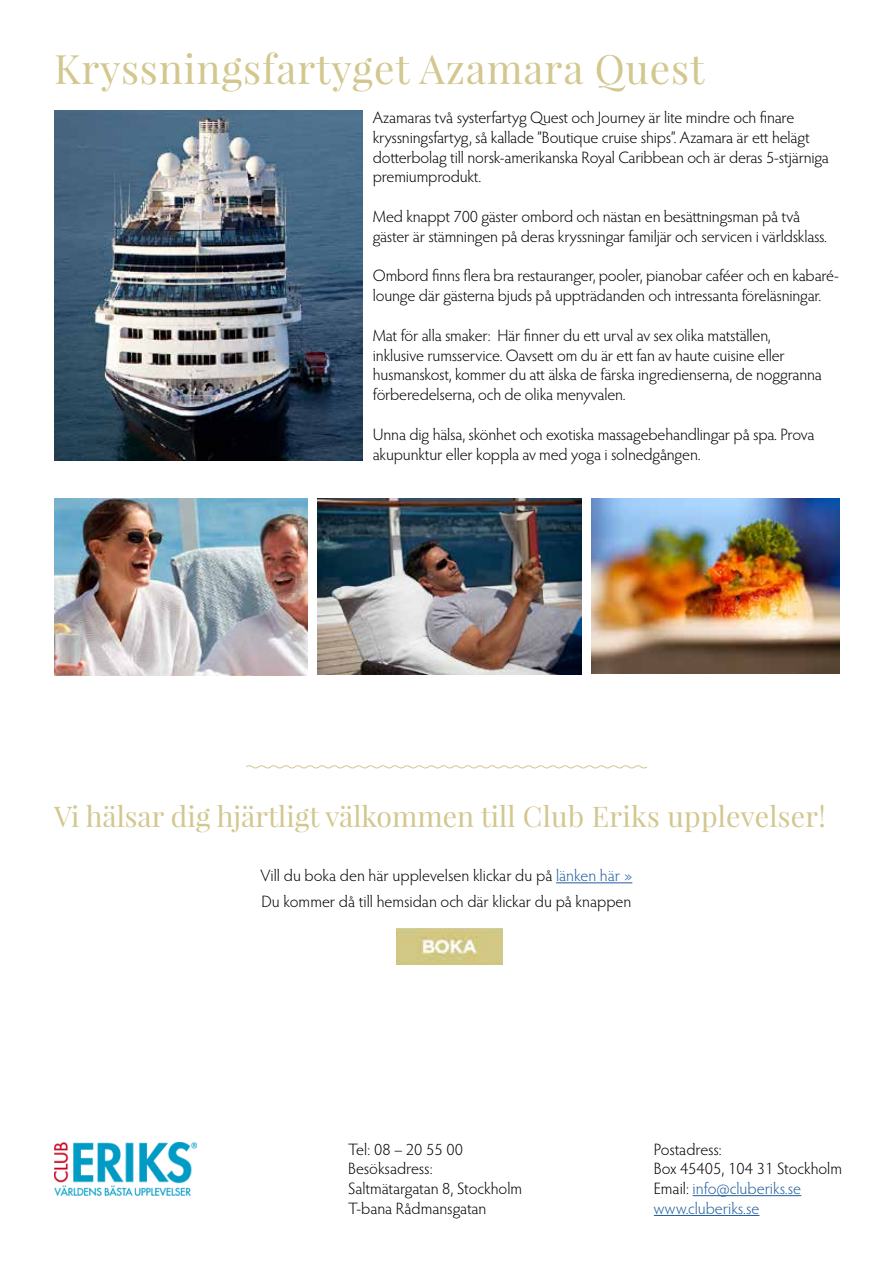
<style>
.page{position:relative;width:893px;height:1263px;background:#fff}
.page>*{position:absolute;margin:0;border:0;box-sizing:border-box;transform-origin:0 0}
.t1{font:40.5px "Playfair Display";letter-spacing:.02em;color:#d2c78f}
.t2{font:28.5px "Playfair Display";color:#d2c78f}
.t3{font:300 16.5px/19.8px "Hypatia Sans Pro";letter-spacing:-.01em;color:#000}
.s1{color:#215e9e}
</style>
<div class="page">
<img style="left:54px;top:1142px;width:142px;height:53px">
<hr style="left:693px;top:1195px;width:108px;height:1px;background:#215e9e">
<hr style="left:654px;top:1215px;width:105px;height:1px;background:#215e9e">
<img style="left:396px;top:928px;width:107px;height:37px">
<hr style="left:556px;top:882px;width:76px;height:1px;background:#215e9e">
<svg style="left:246px;top:765px;width:401px;height:4px"></svg>
<img style="left:591px;top:498px;width:249px;height:175px">
<img style="left:318px;top:498px;width:263px;height:176px">
<img style="left:54px;top:498px;width:253px;height:178px">
<img style="left:54px;top:111px;width:309px;height:349px">
<h1 class="t1" style="left:54px;top:44px;width:652px">Kryssningsfartyget Azamara Quest</h1>
<p class="t3" style="left:373px;top:107px;width:458px">Azamaras två systerfartyg Quest och Journey är lite mindre och finare kryssningsfartyg, så kallade ”Boutique cruise ships”. Azamara är ett helägt dotterbolag till norsk-amerikanska Royal Caribbean och är deras 5-stjärniga premiumprodukt.</p>
<p class="t3" style="left:373px;top:206px;width:456px">Med knappt 700 gäster ombord och nästan en besättningsman på två gäster är stämningen på deras kryssningar familjär och servicen i världsklass.</p>
<p class="t3" style="left:373px;top:265px;width:468px">Ombord finns flera bra restauranger, pooler, pianobar caféer och en kabaré&shy;lounge där gästerna bjuds på uppträdanden och intressanta föreläsningar.</p>
<p class="t3" style="left:373px;top:325px;width:451px">Mat för alla smaker: Här finner du ett urval av sex olika matställen, inklusive rumsservice. Oavsett om du är ett fan av haute cuisine eller husmanskost, kommer du att älska de färska ingredienserna, de noggranna förberedelserna, och de olika menyvalen.</p>
<p class="t3" style="left:373px;top:424px;width:443px">Unna dig hälsa, skönhet och exotiska massagebehandlingar på spa. Prova akupunktur eller koppla av med yoga i solnedgången.</p>
<h2 class="t2" style="left:54px;top:799px;width:773px">Vi hälsar dig hjärtligt välkommen till Club Eriks upplevelser!</h2>
<p class="t3" style="left:261px;top:862px;width:373px;line-height:25.5px">Vill du boka den här upplevelsen klickar du på <span class="s1">länken här »<br></span>Du kommer då till hemsidan och där klickar du på knappen</p>
<p class="t3" style="left:348px;top:1138px;width:176px">Tel: 08 – 20 55 00<br>Besöksadress:<br>Saltmätargatan 8, Stockholm<br>T-bana Rådmansgatan</p>
<p class="t3" style="left:654px;top:1138px;width:190px">Postadress:<br>Box 45405, 104 31 Stockholm<br>Email: <span class="s1">info@cluberiks.se www.cluberiks.se</span></p>
</div>
